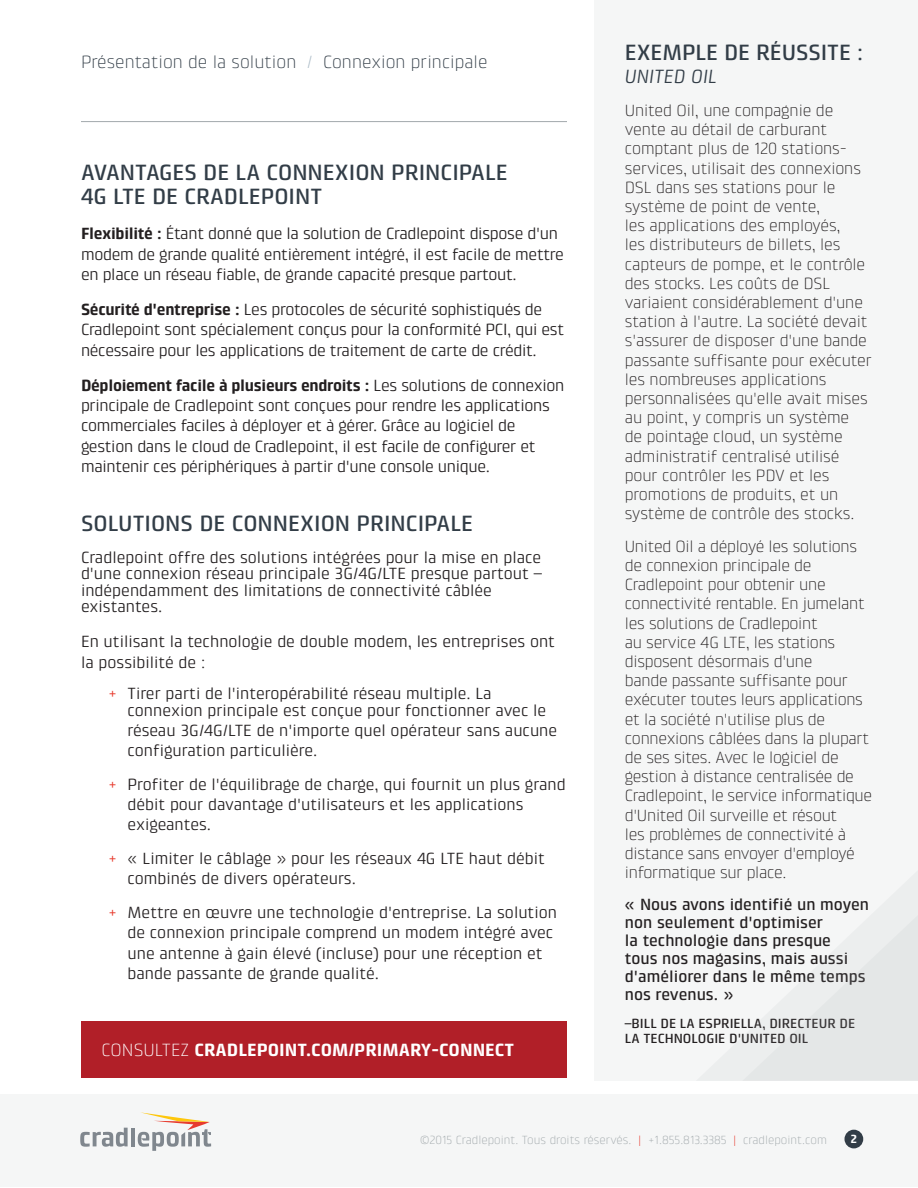
<style>
.page{position:relative;width:918px;height:1188px;background:#fff}
.page>*{position:absolute;margin:0;border:0;box-sizing:border-box;transform-origin:0 0}
.Content_headline{font:500 22.5px/24px "Klint Pro";color:#323d47}
.Sidebar_headline{font:500 22.5px "Klint Pro";letter-spacing:-.005em;color:#323d47}
.Sidebar_subhead{font:italic 19.5px "Klint Pro";color:#323d47}
.Taxonomy_label{font:300 18px "Klint LT Pro";color:#323d47}
.Learn_More_Callout{font:700 18px "Klint Pro";color:#fff}
.Sidebar_copy{font:300 16.5px/19.2px "Klint LT Pro";letter-spacing:-.02em;color:#231f20}
.Body_copy{font:16.5px/20.2px "Klint Pro";color:#231f20}
.Body_copy-2{font:16.5px/20.2px "Klint Pro";letter-spacing:-.02em;color:#231f20}
.Sidebar_quote{font:500 16.5px/18px "Klint Pro";color:#231f20}
.Sidebar_quote-2{font:500 13.5px/15px "Klint Pro";color:#231f20}
.t1{font:300 12px "Klint LT Pro";color:#a2a9ac}
.Page{font:700 12px "Klint Pro";color:#fff}
.s1{color:#a9b9c5}
.s2{font-weight:700}
.s3{color:#e73b2e}
.s4{font-family:"Klint LT Pro";font-weight:300}
</style>
<div class="page">
<div style="left:0;top:1094px;width:918px;height:93px;background:#f5f6f6"></div>
<svg style="left:80px;top:1128px;width:48px;height:19px"></svg>
<hr style="left:131px;top:1128px;width:4px;height:18px;background:#80878e">
<svg style="left:138px;top:1112px;width:73px;height:39px"></svg>
<div style="left:844px;top:1130px;width:19px;height:18px;background:#323d47;border-radius:50%"></div>
<hr style="left:81px;top:121px;width:486px;height:1px;background:#a2a9ac">
<div style="left:81px;top:1022px;width:486px;height:56px;background:#b11f28"></div>
<div style="left:594px;top:0;width:324px;height:1081px;background:#f5f6f6"></div>
<svg style="left:743px;top:915px;width:175px;height:166px"></svg>
<p class="Taxonomy_label" style="left:81px;top:52px;width:408px">Présentation de la solution <span class="s1">/</span> Connexion principale</p>
<p class="Content_headline" style="left:81px;top:160px;width:428px">AVANTAGES DE LA CONNEXION PRINCIPALE<br>4G LTE DE CRADLEPOINT</p>
<p class="Body_copy-2" style="left:81px;top:223px;width:484px"><span class="s2">Flexibilité :</span> Étant donné que la solution de Cradlepoint dispose d'un modem de grande qualité entièrement intégré, il est facile de mettre en place un réseau fiable, de grande capacité presque partout.</p>
<p class="Body_copy-2" style="left:81px;top:299px;width:485px"><span class="s2">Sécurité d'entreprise :</span> Les protocoles de sécurité sophistiqués de<br>Cradlepoint sont spécialement conçus pour la conformité PCI, qui est nécessaire pour les applications de traitement de carte de crédit.</p>
<p class="Body_copy-2" style="left:81px;top:375px;width:485px"><span class="s2">Déploiement facile à plusieurs endroits :</span> Les solutions de connexion principale de Cradlepoint sont conçues pour rendre les applications commerciales faciles à déployer et à gérer. Grâce au logiciel de gestion dans le cloud de Cradlepoint, il est facile de configurer et maintenir ces périphériques à partir d'une console unique.</p>
<p class="Content_headline" style="left:81px;top:511px;width:394px">SOLUTIONS DE CONNEXION PRINCIPALE</p>
<p class="Body_copy" style="left:81px;top:549px;width:462px;line-height:16.5px">Cradlepoint offre des solutions intégrées pour la mise en place d'une connexion réseau principale 3G/4G/LTE presque partout – indépendamment des limitations de connectivité câblée existantes.</p>
<p class="Body_copy" style="left:81px;top:631px;width:476px">En utilisant la technologie de double modem, les entreprises ont la possibilité de :</p>
<p class="Body_copy" style="left:128px;top:685px;width:420px;line-height:16.5px;text-indent:-20px"><span class="s3">+</span> Tirer parti de l'interopérabilité réseau multiple. La connexion principale est conçue pour fonctionner avec le</p>
<p class="Body_copy" style="left:128px;top:720px;width:431px">réseau 3G/4G/LTE de n'importe quel opérateur sans aucune configuration particulière.</p>
<p class="Body_copy" style="left:128px;top:774px;width:440px;text-indent:-20px"><span class="s3">+</span> Profiter de l'équilibrage de charge, qui fournit un plus grand débit pour davantage d'utilisateurs et les applications exigeantes.</p>
<p class="Body_copy" style="left:128px;top:848px;width:419px;text-indent:-20px"><span class="s3">+</span> « Limiter le câblage » pour les réseaux 4G LTE haut débit combinés de divers opérateurs.</p>
<p class="Body_copy" style="left:128px;top:902px;width:431px;text-indent:-20px"><span class="s3">+</span> Mettre en œuvre une technologie d'entreprise. La solution de connexion principale comprend un modem intégré avec une antenne à gain élevé (incluse) pour une réception et bande passante de grande qualité.</p>
<p class="Learn_More_Callout" style="left:102px;top:1039px;width:414px"><span class="s4">CONSULTEZ</span> CRADLEPOINT.COM/PRIMARY-CONNECT</p>
<p class="Sidebar_headline" style="left:625px;top:40px;width:240px">EXEMPLE DE RÉUSSITE :</p>
<p class="Sidebar_subhead" style="left:625px;top:66px;width:94px">UNITED OIL</p>
<p class="Sidebar_copy" style="left:625px;top:101px;width:249px">United Oil, une compagnie de vente au détail de carburant comptant plus de 120 stations&shy;services, utilisait des connexions<br>DSL dans ses stations pour le système de point de vente,<br>les applications des employés,<br>les distributeurs de billets, les capteurs de pompe, et le contrôle des stocks. Les coûts de DSL variaient considérablement d'une station à l'autre. La société devait s'assurer de disposer d'une bande passante suffisante pour exécuter les nombreuses applications personnalisées qu'elle avait mises au point, y compris un système<br>de pointage cloud, un système administratif centralisé utilisé pour contrôler les PDV et les promotions de produits, et un système de contrôle des stocks.</p>
<p class="Sidebar_copy" style="left:625px;top:537px;width:249px">United Oil a déployé les solutions de connexion principale de<br>Cradlepoint pour obtenir une connectivité rentable. En jumelant les solutions de Cradlepoint<br>au service 4G LTE, les stations disposent désormais d'une<br>bande passante suffisante pour exécuter toutes leurs applications et la société n'utilise plus de connexions câblées dans la plupart de ses sites. Avec le logiciel de gestion à distance centralisée de<br>Cradlepoint, le service informatique d'United Oil surveille et résout<br>les problèmes de connectivité à distance sans envoyer d'employé informatique sur place.</p>
<p class="Sidebar_quote" style="left:625px;top:895px;width:246px">« Nous avons identifié un moyen non seulement d'optimiser<br>la technologie dans presque<br>tous nos magasins, mais aussi d'améliorer dans le même temps nos revenus. »</p>
<p class="Sidebar_quote-2" style="left:625px;top:1016px;width:232px">–BILL DE LA ESPRIELLA, DIRECTEUR DE<br>LA TECHNOLOGIE D'UNITED OIL</p>
<p class="t1" style="left:420px;top:1133px;width:408px">©2015 Cradlepoint. Tous droits réservés. <span class="s3">|</span> +1.855.813.3385 <span class="s3">|</span> cradlepoint.com</p>
<p class="Page" style="left:850px;top:1132px;width:8px">2</p>
</div>
